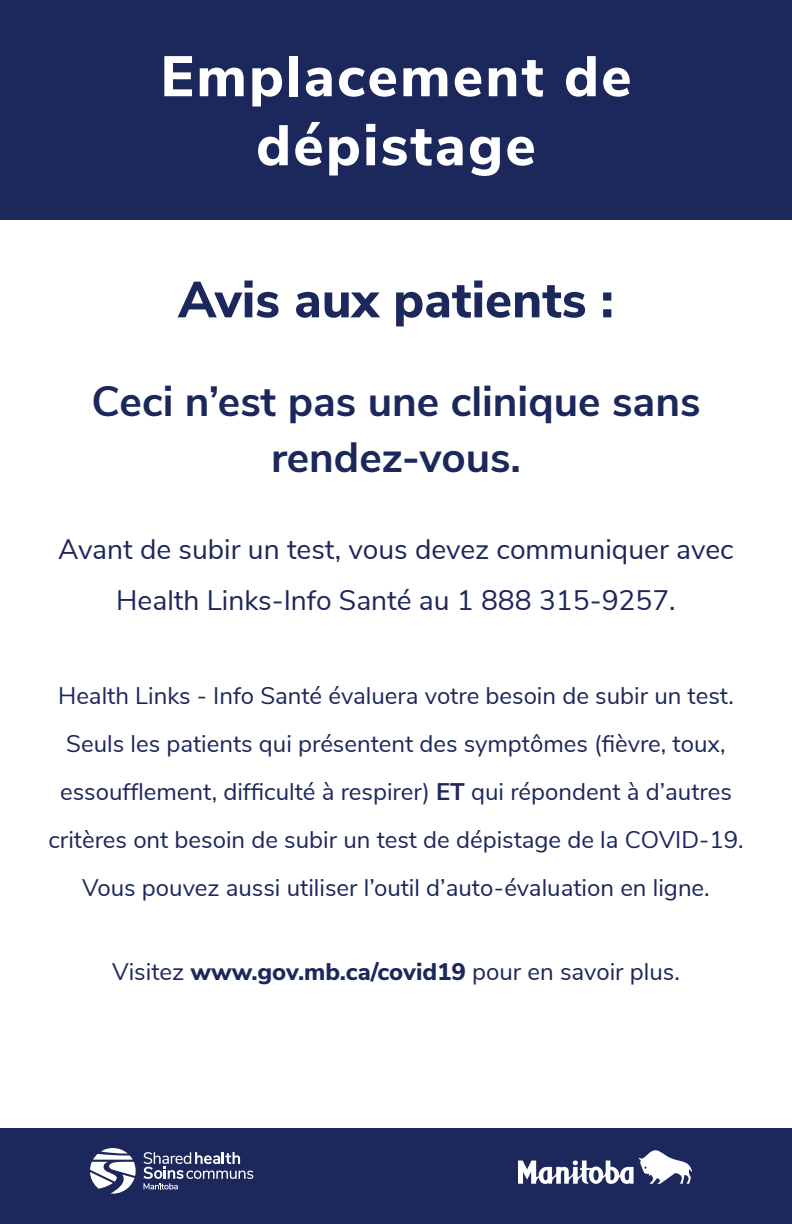
<style>
.page{position:relative;width:792px;height:1224px;background:#fff}
.page>*{position:absolute;margin:0;border:0;box-sizing:border-box;transform-origin:0 0}
.t1{font:800 56.9px/69px "Nunito Sans";letter-spacing:.04em;color:#fff;text-align:center}
.t2{font:800 50.7px "Nunito Sans";color:#1c275b}
.t3{font:700 42.2px/56px "Nunito Sans";color:#1c275b;text-align:center}
.t4{font:28.2px/50.7px "Nunito Sans";color:#1c275b;text-align:center}
.t5{font:24px/48px "Nunito Sans";color:#1c275b;text-align:center}
.s1{font-weight:700}
.s2{font-weight:800}
</style>
<div class="page">
<div style="left:0;top:0;width:792px;height:219px;background:#1c275b"></div>
<div style="left:0;top:1128px;width:792px;height:96px;background:#1c275b"></div>
<svg style="left:90px;top:1148px;width:46px;height:46px"></svg>
<svg style="left:144px;top:1152px;width:109px;height:37px"></svg>
<img style="left:518px;top:1150px;width:173px;height:34px">
<h1 class="t1" style="left:160px;top:39px;width:473px">Emplacement de dépistage</h1>
<h2 class="t2" style="left:178px;top:263px;width:437px">Avis aux patients :</h2>
<h3 class="t3" style="left:91px;top:371px;width:611px">Ceci n’est pas une clinique sans rendez-vous.</h3>
<p class="t4" style="left:58px;top:522px;width:677px">Avant de subir un test, vous devez communiquer avec<br>Health Links-Info Santé au 1 888 315-9257.</p>
<p class="t5" style="left:48px;top:670px;width:697px">Health Links - Info Santé évaluera votre besoin de subir un test.<br>Seuls les patients qui présentent des symptômes (fièvre, toux, essoufflement, difficulté à respirer) <span class="s1">ET</span> qui répondent à d’autres critères ont besoin de subir un test de dépistage de la COVID-19.<br>Vous pouvez aussi utiliser l’outil d’auto-évaluation en ligne.</p>
<p class="t5" style="left:112px;top:946px;width:569px">Visitez <span class="s2">www.gov.mb.ca/covid19</span> pour en savoir plus.</p>
</div>
